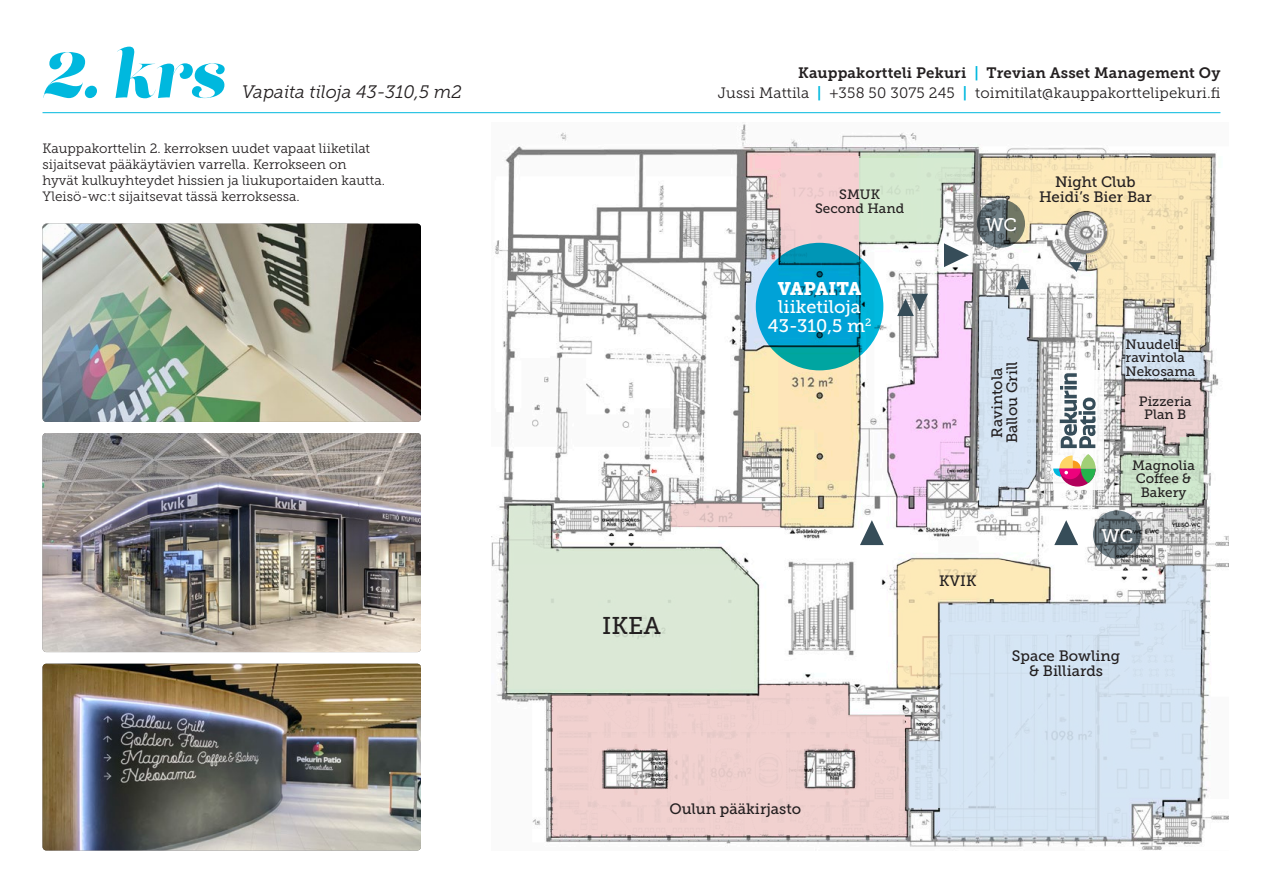
<style>
.page{position:relative;width:1263px;height:893px;background:#fff}
.page>*{position:absolute;margin:0;border:0;box-sizing:border-box;transform-origin:0 0}
.t1{font:italic 64.5px "Lust Display";color:#00b8de}
.t2{font:24.15px "Museo Slab 500";color:#231f20}
.t3{font:18.15px/18.1px "Museo Slab 500";color:#fff;text-align:center}
.t4{font:18.15px "Museo Slab 900";letter-spacing:-.02em;color:#fff}
.t5{font:italic 18px "Museo Slab 300";color:#231f20}
.t6{font:15px/15px "Museo Slab 500";color:#231f20;text-align:center}
.t7{font:15px "Museo Slab 300";letter-spacing:.01em;color:#231f20}
.t8{font:15px "Museo Slab 700";letter-spacing:.01em;color:#231f20}
.t9{font:13.5px/16.2px "Museo Slab 300";color:#231f20}
.t10{font:13.5px/13.5px "Museo Slab 500";color:#231f20;text-align:center}
.s1{color:#00b8de}
.s2{font-family:"Museo Slab 700";color:#00b8de}
</style>
<div class="page">
<hr style="left:43px;top:112px;width:1177px;height:1px;background:#00b8de">
<img style="left:492px;top:122px;width:737px;height:728px">
<img style="left:43px;top:433px;width:378px;height:219px">
<img style="left:43px;top:224px;width:378px;height:198px">
<img style="left:43px;top:664px;width:378px;height:186px">
<svg style="left:1054px;top:520px;width:24px;height:25px"></svg>
<svg style="left:860px;top:520px;width:24px;height:25px"></svg>
<svg style="left:897px;top:294px;width:31px;height:22px"></svg>
<hr style="left:858px;top:156px;width:2px;height:86px;background:#d0e9ce">
<svg style="left:858px;top:158px;width:114px;height:109px"></svg>
<div style="left:781px;top:156px;width:77px;height:106px;background:#f5d1d3"></div>
<svg style="left:898px;top:559px;width:149px;height:127px;background:#f3e2b7"></svg>
<svg style="left:979px;top:158px;width:231px;height:347px"></svg>
<svg style="left:909px;top:566px;width:291px;height:271px;background:#d7e1e8"></svg>
<svg style="left:553px;top:686px;width:352px;height:148px;background:#e6ccca"></svg>
<svg style="left:509px;top:506px;width:247px;height:183px;background:#dae5d6"></svg>
<svg style="left:671px;top:504px;width:108px;height:22px;background:#edcecc"></svg>
<svg style="left:756px;top:243px;width:127px;height:127px;background:#009dc4"></svg>
<svg style="left:977px;top:200px;width:48px;height:48px;background:#606b6a"></svg>
<svg style="left:1093px;top:510px;width:48px;height:49px;background:#5a666c"></svg>
<h1 class="t1" style="left:43px;top:35px;width:184px">2. krs</h1>
<p class="t8" style="left:798px;top:64px;width:424px">Kauppakortteli Pekuri <span class="s1">|</span> Trevian Asset Management Oy</p>
<h3 class="t5" style="left:242px;top:82px;width:222px">Vapaita tiloja 43-310,5 m2</h3>
<p class="t7" style="left:718px;top:84px;width:504px">Jussi Mattila <span class="s2">|</span> +358 50 3075 245 <span class="s2">|</span> toimitilat@kauppakorttelipekuri.fi</p>
<p class="t9" style="left:43px;top:140px;width:344px">Kauppakorttelin 2. kerroksen uudet vapaat liiketilat sijaitsevat pääkäytävien varrella. Kerrokseen on hyvät kulkuyhteydet hissien ja liukuportaiden kautta.<br>Yleisö-wc:t sijaitsevat tässä kerroksessa.</p>
<h2 class="t2" style="left:602px;top:612px;width:60px">IKEA</h2>
<p class="t10" style="left:815px;top:188px;width:91px">SMUK<br>Second Hand</p>
<h3 class="t4" style="left:778px;top:278px;width:85px">VAPAITA</h3>
<h3 class="t3" style="left:768px;top:298px;width:105px">liiketiloja<br>43-310,5 m<sup>2</sup></h3>
<h3 class="t3" style="left:985px;top:216px;width:33px">WC</h3>
<p class="t6" style="left:1039px;top:174px;width:114px">Night Club<br>Heidi’s Bier Bar</p>
<p class="t6" style="left:989px;top:443px;width:83px;rotate:-90deg">Ravintola<br>Ballou Grill</p>
<p class="t6" style="left:939px;top:573px;width:39px">KVIK</p>
<p class="t10" style="left:1125px;top:337px;width:71px;text-align:left">Nuudeli&shy;ravintola<br>Nekosama</p>
<p class="t10" style="left:1139px;top:395px;width:54px">Pizzeria<br>Plan B</p>
<p class="t10" style="left:1132px;top:458px;width:64px">Magnolia<br>Coffee &amp;<br>Bakery</p>
<h3 class="t3" style="left:1101px;top:527px;width:33px">WC</h3>
<p class="t6" style="left:1012px;top:648px;width:110px">Space Bowling &amp; Billiards</p>
<p class="t6" style="left:669px;top:802px;width:133px">Oulun pääkirjasto</p>
</div>
